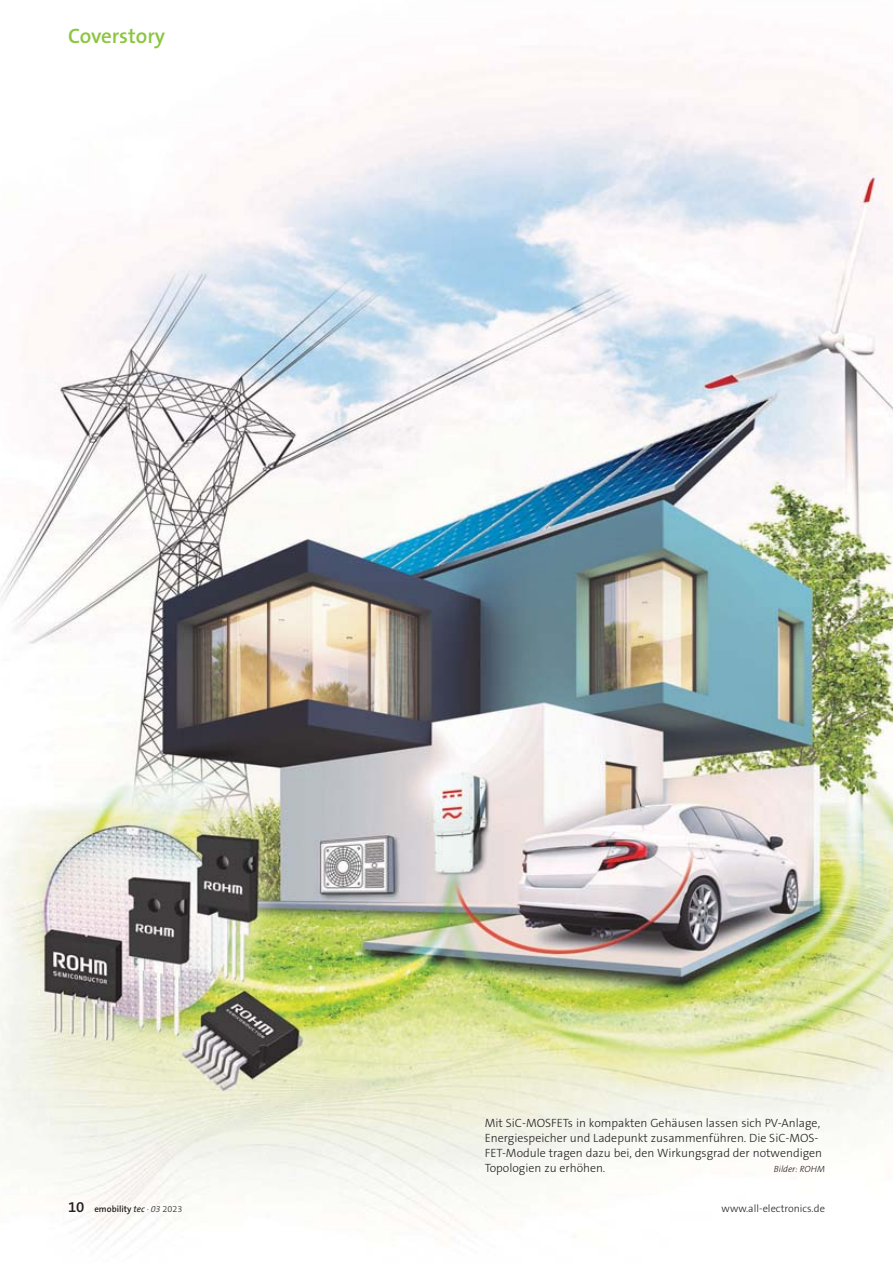
<style>
.page{position:relative;width:893px;height:1263px;background:#fff}
.page>*{position:absolute;margin:0;border:0;box-sizing:border-box;transform-origin:0 0}
.t1{font:600 21px "The Sans Os F";color:#8cc63f}
.t2{font:300 12px/15px "The Sans Os F";color:#231f20}
.t3{font:300 10.5px "The Sans Os F";color:#231f20}
.t4{font:600 9px "The Sans Os F";color:#231f20}
.t5{font:italic 300 9px "The Sans Os F";color:#231f20}
.s1{font-size:15px}
.s2{font-weight:400;font-style:italic}
.s3{font-weight:300;font-style:italic}
.s4{font-weight:300}
</style>
<div class="page">
<img style="left:0;top:54px;width:893px;height:1186px">
<h1 class="t1" style="left:68px;top:25px;width:99px">Coverstory</h1>
<p class="t2" style="left:485px;top:1115px;width:339px">Mit SiC-MOSFETs in kompakten Gehäusen lassen sich PV-Anlage, Energiespeicher und Ladepunkt zusammenführen. Die SiC-MOS-FET-Module tragen dazu bei, den Wirkungsgrad der notwendigen Topologien zu erhöhen.</p>
<p class="t5" style="left:774px;top:1165px;width:53px">Bilder: ROHM</p>
<p class="t4" style="left:68px;top:1204px;width:116px"><span class="s1">10</span> emobility <span class="s2">tec</span> <span class="s3">· 03</span> <span class="s4">2023</span></p>
<p class="t3" style="left:722px;top:1203px;width:105px">www.all-electronics.de</p>
</div>
